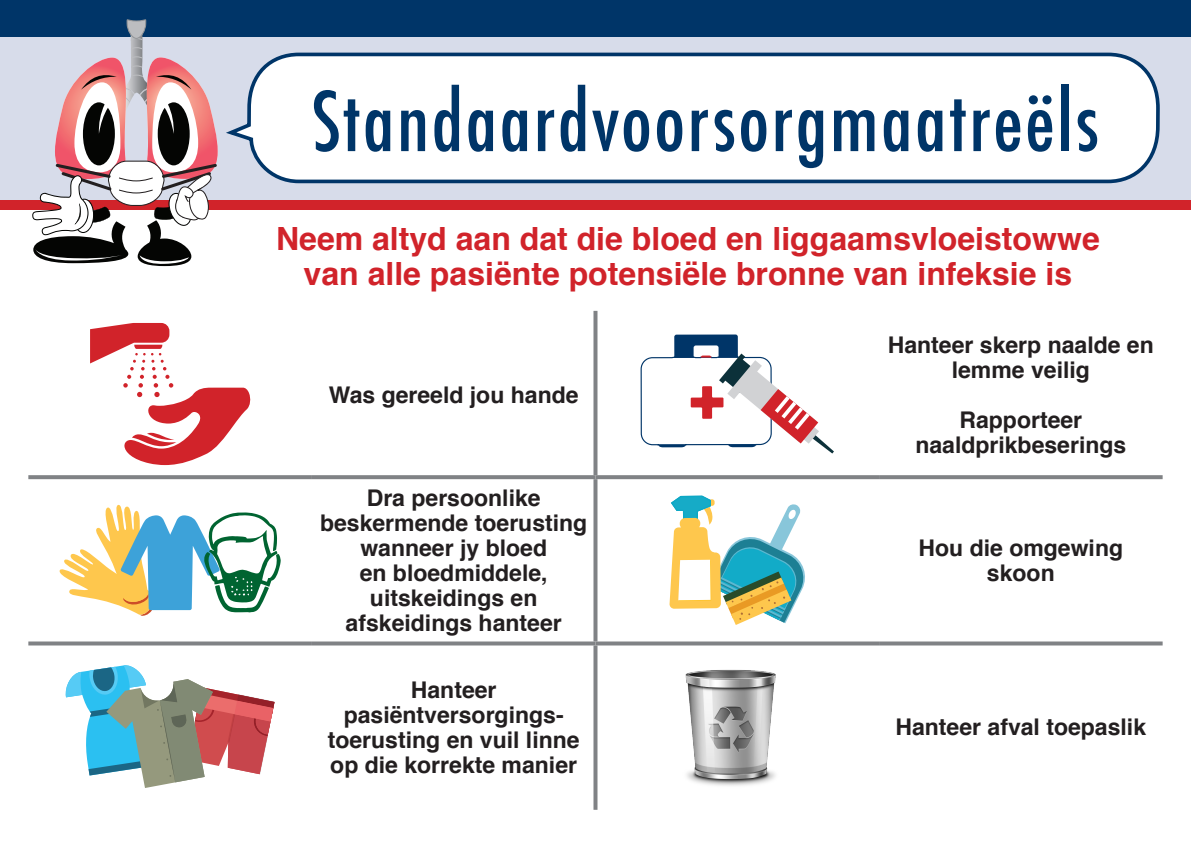
<style>
.page{position:relative;width:1191px;height:842px;background:#fff}
.page>*{position:absolute;margin:0;border:0;box-sizing:border-box;transform-origin:0 0}
.t1{font:500 condensed 80px "Futura";letter-spacing:.03em;color:#003568}
.Body_text{font:700 32px/35px "Helvetica";color:#d1232a;text-align:center}
.Body_text-2{font:700 23px/25px "Helvetica";color:#231f20;text-align:center}
</style>
<div class="page">
<svg style="left:28px;top:475px;width:284px;height:4px"></svg>
<svg style="left:312px;top:475px;width:283px;height:4px"></svg>
<svg style="left:595px;top:475px;width:284px;height:4px"></svg>
<svg style="left:879px;top:475px;width:283px;height:4px"></svg>
<svg style="left:28px;top:641px;width:284px;height:4px"></svg>
<svg style="left:312px;top:641px;width:283px;height:4px"></svg>
<svg style="left:595px;top:641px;width:284px;height:4px"></svg>
<svg style="left:879px;top:641px;width:283px;height:4px"></svg>
<svg style="left:593px;top:311px;width:4px;height:164px"></svg>
<svg style="left:593px;top:479px;width:4px;height:162px"></svg>
<svg style="left:593px;top:645px;width:4px;height:165px"></svg>
<svg style="left:90px;top:323px;width:161px;height:142px"></svg>
<svg style="left:641px;top:334px;width:193px;height:119px"></svg>
<svg style="left:59px;top:504px;width:222px;height:112px"></svg>
<svg style="left:669px;top:496px;width:136px;height:129px"></svg>
<svg style="left:65px;top:665px;width:209px;height:123px"></svg>
<img style="left:685px;top:669px;width:91px;height:117px">
<div style="left:0;top:0;width:1191px;height:210px;background:#d7dcea"></div>
<div style="left:0;top:0;width:1191px;height:36px;background:#003568"></div>
<svg style="left:226px;top:52px;width:934px;height:132px;background:#eef1f5"></svg>
<div style="left:0;top:200px;width:1191px;height:10px;background:#d1232a"></div>
<svg style="left:32px;top:19px;width:194px;height:247px"></svg>
<p class="t1" style="left:311px;top:70px;width:789px">Standaardvoorsorgmaatreëls</p>
<p class="Body_text" style="left:276px;top:221px;width:825px">Neem altyd aan dat die bloed en liggaamsvloeistowwe van alle pasiënte potensiële bronne van infeksie is</p>
<p class="Body_text-2" style="left:329px;top:382px;width:251px">Was gereeld jou hande</p>
<p class="Body_text-2" style="left:320px;top:486px;width:269px">Dra persoonlike beskermende toerusting wanneer jy bloed<br>en bloedmiddele, uitskeidings en afskeidings hanteer</p>
<p class="Body_text-2" style="left:328px;top:677px;width:253px">Hanteer pasiëntversorgings&shy;toerusting en vuil linne op die korrekte manier</p>
<p class="Body_text-2" style="left:888px;top:332px;width:267px">Hanteer skerp naalde en lemme veilig</p>
<p class="Body_text-2" style="left:915px;top:407px;width:212px">Rapporteer naaldprikbeserings</p>
<p class="Body_text-2" style="left:918px;top:536px;width:206px">Hou die omgewing skoon</p>
<p class="Body_text-2" style="left:895px;top:715px;width:252px">Hanteer afval toepaslik</p>
</div>
